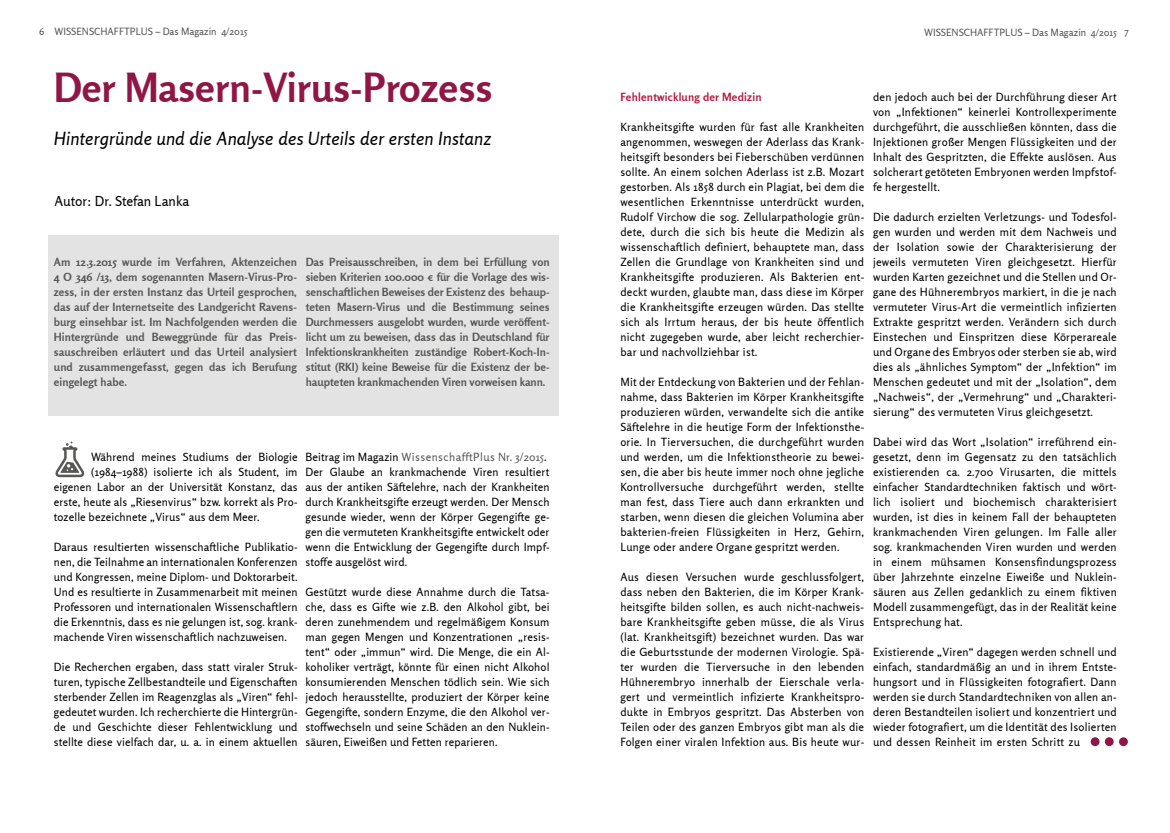
<style>
.page{position:relative;width:1170px;height:833px;background:#fff}
.page>*{position:absolute;margin:0;border:0;box-sizing:border-box;transform-origin:0 0}
.t1{font:700 40px "Rosario";color:#901646}
.t2{font:italic 18.12px "Rosario";letter-spacing:.01em;color:#000}
.t3{font:13.75px "Rosario";color:#000}
.t4{font:11.25px/15px "Rosario";letter-spacing:.01em;color:#000;text-align:justify}
.t5{font:700 11.25px/15px "Rosario";letter-spacing:.01em;color:#575756;text-align:justify}
.t6{font:700 11.25px "Rosario";letter-spacing:.02em;color:#b11c41}
.t7{font:10px "Rosario";color:#575756}
.s1{color:#575756}
</style>
<div class="page">
<div style="left:48px;top:236px;width:510px;height:180px;background:#e3e3e3"></div>
<div style="left:1090px;top:737px;width:9px;height:9px;background:#901646;border-radius:50%"></div>
<div style="left:1104px;top:737px;width:9px;height:9px;background:#901646;border-radius:50%"></div>
<svg style="left:1118px;top:737px;width:9px;height:9px"></svg>
<svg style="left:55px;top:441px;width:30px;height:36px"></svg>
<p class="t7" style="left:39px;top:26px;width:210px">6 WISSENSCHAFFTPLUS – Das Magazin 4/2015</p>
<p class="t7" style="left:924px;top:26px;width:206px">WISSENSCHAFFTPLUS – Das Magazin 4/2015 7</p>
<h1 class="t1" style="left:54px;top:63px;width:440px">Der Masern-Virus-Prozess</h1>
<p class="t6" style="left:620px;top:90px;width:143px">Fehlentwicklung der Medizin</p>
<p class="t4" style="left:620px;top:119px;width:245px">Krankheitsgifte wurden für fast alle Krankheiten angenommen, weswegen der Aderlass das Krank&shy;heitsgift besonders bei Fieberschüben verdünnen sollte. An einem solchen Aderlass ist z.B. Mozart gestorben. Als 1858 durch ein Plagiat, bei dem die wesentlichen Erkenntnisse unterdrückt wurden, Rudolf Virchow die sog. Zellularpathologie grün&shy;dete, durch die sich bis heute die Medizin als wissenschaftlich definiert, behauptete man, dass Zellen die Grundlage von Krankheiten sind und Krankheitsgifte produzieren. Als Bakterien ent&shy;deckt wurden, glaubte man, dass diese im Körper die Krankheitsgifte erzeugen würden. Das stellte sich als Irrtum heraus, der bis heute öffentlich nicht zugegeben wurde, aber leicht recherchier&shy;bar und nachvollziehbar ist.</p>
<p class="t4" style="left:620px;top:374px;width:245px">Mit der Entdeckung von Bakterien und der Fehlan&shy;nahme, dass Bakterien im Körper Krankheitsgifte produzieren würden, verwandelte sich die antike Säftelehre in die heutige Form der Infektionsthe&shy;orie. In Tierversuchen, die durchgeführt wurden und werden, um die Infektionstheorie zu bewei&shy;sen, die aber bis heute immer noch ohne jegliche Kontrollversuche durchgeführt werden, stellte man fest, dass Tiere auch dann erkrankten und starben, wenn diesen die gleichen Volumina aber bakterien-freien Flüssigkeiten in Herz, Gehirn, Lunge oder andere Organe gespritzt werden.</p>
<p class="t4" style="left:620px;top:569px;width:245px">Aus diesen Versuchen wurde geschlussfolgert, dass neben den Bakterien, die im Körper Krank&shy;heitsgifte bilden sollen, es auch nicht-nachweis&shy;bare Krankheitsgifte geben müsse, die als Virus (lat. Krankheitsgift) bezeichnet wurden. Das war die Geburtsstunde der modernen Virologie. Spä&shy;ter wurden die Tierversuche in den lebenden Hühnerembryo innerhalb der Eierschale verla&shy;gert und vermeintlich infizierte Krankheitspro&shy;dukte in Embryos gespritzt. Das Absterben von Teilen oder des ganzen Embryos gibt man als die Folgen einer viralen Infektion aus. Bis heute wur-</p>
<p class="t4" style="left:873px;top:89px;width:245px">den jedoch auch bei der Durchführung dieser Art von „Infektionen“ keinerlei Kontrollexperimente durchgeführt, die ausschließen könnten, dass die Injektionen großer Mengen Flüssigkeiten und der Inhalt des Gespritzten, die Effekte auslösen. Aus solcherart getöteten Embryonen werden Impfstof&shy;fe hergestellt.</p>
<p class="t4" style="left:873px;top:209px;width:245px">Die dadurch erzielten Verletzungs- und Todesfol&shy;gen wurden und werden mit dem Nachweis und der Isolation sowie der Charakterisierung der jeweils vermuteten Viren gleichgesetzt. Hierfür wurden Karten gezeichnet und die Stellen und Or&shy;gane des Hühnerembryos markiert, in die je nach vermuteter Virus-Art die vermeintlich infizierten Extrakte gespritzt werden. Verändern sich durch Einstechen und Einspritzen diese Körperareale und Organe des Embryos oder sterben sie ab, wird dies als „ähnliches Symptom“ der „Infektion“ im Menschen gedeutet und mit der „Isolation“, dem „Nachweis“, der „Vermehrung“ und „Charakteri&shy;sierung“ des vermuteten Virus gleichgesetzt.</p>
<p class="t4" style="left:873px;top:434px;width:245px">Dabei wird das Wort „Isolation“ irreführend ein&shy;gesetzt, denn im Gegensatz zu den tatsächlich existierenden ca. 2.700 Virusarten, die mittels einfacher Standardtechniken faktisch und wört&shy;lich isoliert und biochemisch charakterisiert wurden, ist dies in keinem Fall der behaupteten krankmachenden Viren gelungen. Im Falle aller sog. krankmachenden Viren wurden und werden in einem mühsamen Konsensfindungsprozess über Jahrzehnte einzelne Eiweiße und Nuklein&shy;säuren aus Zellen gedanklich zu einem fiktiven Modell zusammengefügt, das in der Realität keine Entsprechung hat.</p>
<p class="t4" style="left:873px;top:644px;width:245px">Existierende „Viren“ dagegen werden schnell und einfach, standardmäßig an und in ihrem Entste&shy;hungsort und in Flüssigkeiten fotografiert. Dann werden sie durch Standardtechniken von allen an&shy;deren Bestandteilen isoliert und konzentriert und wieder fotografiert, um die Identität des Isolierten und dessen Reinheit im ersten Schritt zu</p>
<h2 class="t2" style="left:54px;top:128px;width:439px">Hintergründe und die Analyse des Urteils der ersten Instanz</h2>
<p class="t3" style="left:54px;top:193px;width:136px">Autor: Dr. Stefan Lanka</p>
<p class="t5" style="left:54px;top:254px;width:244px">Am 12.3.2015 wurde im Verfahren, Aktenzeichen 4 O 346 /13, dem sogenannten Masern-Virus-Pro&shy;zess, in der ersten Instanz das Urteil gesprochen, das auf der Internetseite des Landgericht Ravens&shy;burg einsehbar ist. Im Nachfolgenden werden die Hintergründe und Beweggründe für das Preis&shy;sauschreiben erläutert und das Urteil analysiert und zusammengefasst, gegen das ich Berufung eingelegt habe.</p>
<p class="t5" style="left:306px;top:254px;width:245px">Das Preisausschreiben, in dem bei Erfüllung von sieben Kriterien 100.000 € für die Vorlage des wis&shy;senschaftlichen Beweises der Existenz des behaup&shy;teten Masern-Virus und die Bestimmung seines Durchmessers ausgelobt wurden, wurde veröffent&shy;licht um zu beweisen, dass das in Deutschland für Infektionskrankheiten zuständige Robert-Koch-In&shy;stitut (RKI) keine Beweise für die Existenz der be&shy;haupteten krankmachenden Viren vorweisen kann.</p>
<p class="t4" style="left:305px;top:449px;width:245px;text-align:left">Beitrag im Magazin <span class="s1">WissenschafftPlus Nr. 3/2015</span>.<br>Der Glaube an krankmachende Viren resultiert aus der antiken Säftelehre, nach der Krankheiten durch Krankheitsgifte erzeugt werden. Der Mensch gesunde wieder, wenn der Körper Gegengifte ge&shy;gen die vermuteten Krankheitsgifte entwickelt oder wenn die Entwicklung der Gegengifte durch Impf&shy;stoffe ausgelöst wird.</p>
<p class="t4" style="left:305px;top:584px;width:245px">Gestützt wurde diese Annahme durch die Tatsa&shy;che, dass es Gifte wie z.B. den Alkohol gibt, bei deren zunehmendem und regelmäßigem Konsum man gegen Mengen und Konzentrationen „resis&shy;tent“ oder „immun“ wird. Die Menge, die ein Al&shy;koholiker verträgt, könnte für einen nicht Alkohol konsumierenden Menschen tödlich sein. Wie sich jedoch herausstellte, produziert der Körper keine Gegengifte, sondern Enzyme, die den Alkohol ver&shy;stoffwechseln und seine Schäden an den Nuklein&shy;säuren, Eiweißen und Fetten reparieren.</p>
<p class="t4" style="left:91px;top:449px;width:208px">Während meines Studiums der Biologie</p>
<p class="t4" style="left:91px;top:464px;width:208px">(1984–1988) isolierte ich als Student, im</p>
<p class="t4" style="left:54px;top:479px;width:245px">eigenen Labor an der Universität Konstanz, das</p>
<p class="t4" style="left:54px;top:494px;width:245px">erste, heute als „Riesenvirus“ bzw. korrekt als Pro-</p>
<p class="t4" style="left:54px;top:509px;width:207px">tozelle bezeichnete „Virus“ aus dem Meer.</p>
<p class="t4" style="left:54px;top:539px;width:245px">Daraus resultierten wissenschaftliche Publikatio&shy;nen, die Teilnahme an internationalen Konferenzen und Kongressen, meine Diplom- und Doktorarbeit.<br>Und es resultierte in Zusammenarbeit mit meinen Professoren und internationalen Wissenschaftlern die Erkenntnis, dass es nie gelungen ist, sog. krank&shy;machende Viren wissenschaftlich nachzuweisen.</p>
<p class="t4" style="left:54px;top:659px;width:245px">Die Recherchen ergaben, dass statt viraler Struk&shy;turen, typische Zellbestandteile und Eigenschaften sterbender Zellen im Reagenzglas als „Viren“ fehl&shy;gedeutet wurden. Ich recherchierte die Hintergrün&shy;de und Geschichte dieser Fehlentwicklung und stellte diese vielfach dar, u. a. in einem aktuellen</p>
</div>
